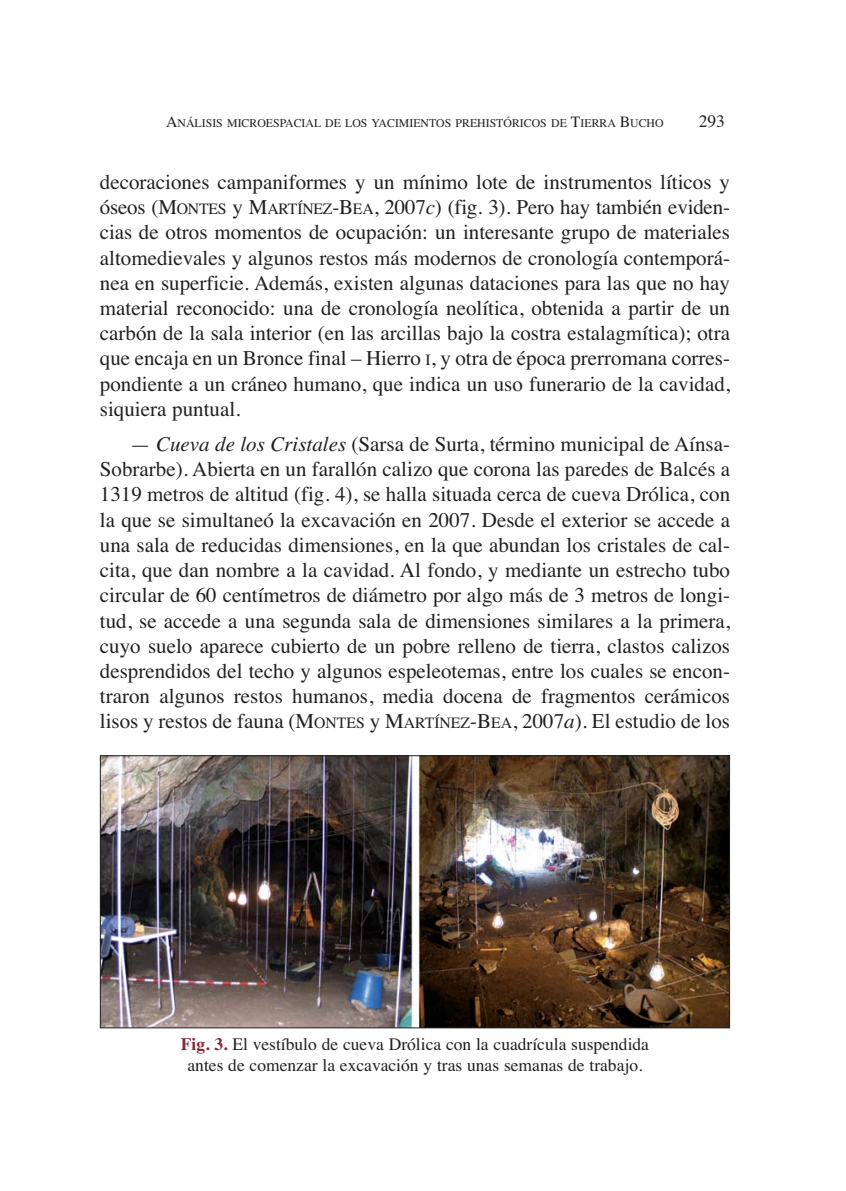
<style>
.page{position:relative;width:846px;height:1191px;background:#fff}
.page>*{position:absolute;margin:0;border:0;box-sizing:border-box;transform-origin:0 0}
.t1{font:21px/25.2px "Times";color:#231f20;text-align:justify}
.t2{font:17.5px/21px "Times";color:#231f20;text-align:center}
.t3{font:11.9px "Times";color:#231f20}
.s1{font-size:15.75px}
.s2{font-style:italic}
.s3{font-weight:700;color:#882838}
</style>
<div class="page">
<img style="left:102px;top:757px;width:626px;height:269px">
<div style="left:100px;top:755px;width:630px;height:273px;border:1px solid #231f20"></div>
<p class="t3" style="left:166px;top:119px;width:499px"><span class="s1">A</span>NÁLISIS MICROESPACIAL DE LOS YACIMIENTOS PREHISTÓRICOS DE <span class="s1">T</span>IERRA <span class="s1">B</span>UCHO</p>
<p class="t2" style="left:699px;top:112px;width:28px">293</p>
<p class="t1" style="left:100px;top:171px;width:632px">decoraciones campaniformes y un mínimo lote de instrumentos líticos y óseos (M<span class="s1">ONTES</span> y M<span class="s1">ARTÍNEZ</span>-B<span class="s1">EA</span>, 2007<span class="s2">c</span>) (fig. 3). Pero hay también eviden&shy;cias de otros momentos de ocupación: un interesante grupo de materiales altomedievales y algunos restos más modernos de cronología contemporá&shy;nea en superficie. Además, existen algunas dataciones para las que no hay material reconocido: una de cronología neolítica, obtenida a partir de un carbón de la sala interior (en las arcillas bajo la costra estalagmítica); otra que encaja en un Bronce final – Hierro <span class="s1">I</span>, y otra de época prerromana corres&shy;pondiente a un cráneo humano, que indica un uso funerario de la cavidad, siquiera puntual.</p>
<p class="t1" style="left:100px;top:433px;width:632px;text-indent:30px">— <span class="s2">Cueva de los Cristales</span> (Sarsa de Surta, término municipal de Aínsa-Sobrarbe). Abierta en un farallón calizo que corona las paredes de Balcés a 1319 metros de altitud (fig. 4), se halla situada cerca de cueva Drólica, con la que se simultaneó la excavación en 2007. Desde el exterior se accede a una sala de reducidas dimensiones, en la que abundan los cristales de cal&shy;cita, que dan nombre a la cavidad. Al fondo, y mediante un estrecho tubo circular de 60 centímetros de diámetro por algo más de 3 metros de longi&shy;tud, se accede a una segunda sala de dimensiones similares a la primera, cuyo suelo aparece cubierto de un pobre relleno de tierra, clastos calizos desprendidos del techo y algunos espeleotemas, entre los cuales se encon&shy;traron algunos restos humanos, media docena de fragmentos cerámicos lisos y restos de fauna (M<span class="s1">ONTES</span> y M<span class="s1">ARTÍNEZ</span>-B<span class="s1">EA</span>, 2007<span class="s2">a</span>). El estudio de los</p>
<p class="t2" style="left:181px;top:1035px;width:470px"><span class="s3">Fig. 3.</span> El vestíbulo de cueva Drólica con la cuadrícula suspendida antes de comenzar la excavación y tras unas semanas de trabajo.</p>
</div>
